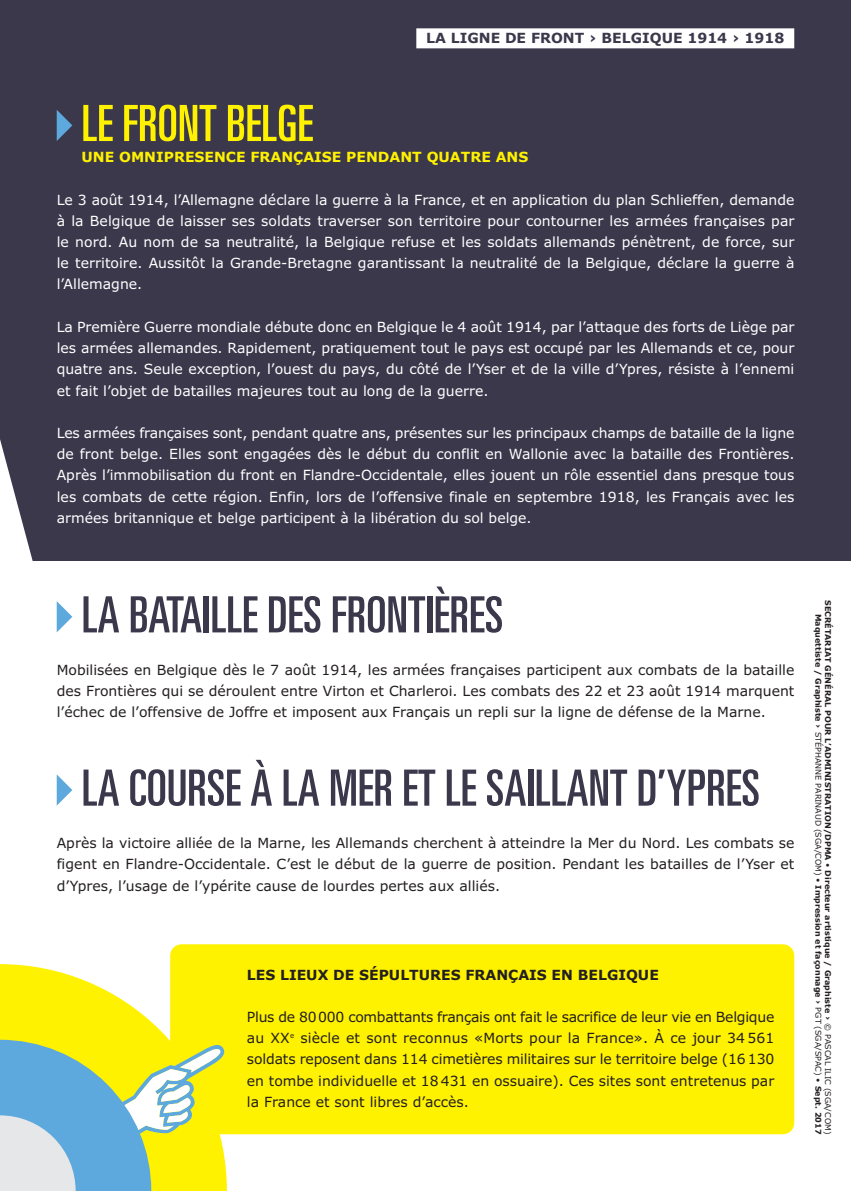
<style>
.page{position:relative;width:851px;height:1191px;background:#fff}
.page>*{position:absolute;margin:0;border:0;box-sizing:border-box;transform-origin:0 0}
.t1{font:ultra-condensed 50px "Univers";color:#3b384c}
.t2{font:ultra-condensed 50px "Univers";color:#fff200}
.t3{font:14px/21.2px "Verdana";color:#fff;text-align:justify}
.t4{font:14px/21.2px "Verdana";color:#231f20;text-align:justify}
.t5{font:700 14px "Verdana";color:#fff200}
.t6{font:700 14px "Verdana";color:#231f20}
.t7{font:700 14px "Verdana";color:#3b384c}
.t8{font:700 8px/9.6px "Verdana";color:#231f20;text-align:right}
.s1{font-weight:400}
</style>
<div class="page">
<div style="left:0;top:0;width:850px;height:561px;background:#3b384c"></div>
<div style="left:170px;top:944px;width:624px;height:190px;background:#fff200;border-radius:11px"></div>
<div style="left:416px;top:28px;width:378px;height:20px;background:#fff"></div>
<svg style="left:0;top:964px;width:227px;height:227px;fill:#fff200"></svg>
<svg style="left:0;top:1039px;width:225px;height:152px;background:#b4d191"></svg>
<svg style="left:57px;top:775px;width:15px;height:30px"></svg>
<svg style="left:57px;top:601px;width:15px;height:31px"></svg>
<svg style="left:57px;top:110px;width:15px;height:31px"></svg>
<p class="t7" style="left:426px;top:33px;width:359px">LA LIGNE DE FRONT › BELGIQUE 1914 › 1918</p>
<h1 class="t2" style="left:81px;top:105px;width:233px">LE FRONT BELGE</h1>
<p class="t5" style="left:81px;top:152px;width:448px">UNE OMNIPRESENCE FRANÇAISE PENDANT QUATRE ANS</p>
<p class="t3" style="left:57px;top:190px;width:739px">Le 3 août 1914, l’Allemagne déclare la guerre à la France, et en application du plan Schlieffen, demande à la Belgique de laisser ses soldats traverser son territoire pour contourner les armées françaises par le nord. Au nom de sa neutralité, la Belgique refuse et les soldats allemands pénètrent, de force, sur le territoire. Aussitôt la Grande-Bretagne garantissant la neutralité de la Belgique, déclare la guerre à l’Allemagne.</p>
<p class="t3" style="left:57px;top:317px;width:739px">La Première Guerre mondiale débute donc en Belgique le 4 août 1914, par l’attaque des forts de Liège par les armées allemandes. Rapidement, pratiquement tout le pays est occupé par les Allemands et ce, pour quatre ans. Seule exception, l’ouest du pays, du côté de l’Yser et de la ville d’Ypres, résiste à l’ennemi et fait l’objet de batailles majeures tout au long de la guerre.</p>
<p class="t3" style="left:57px;top:423px;width:739px">Les armées françaises sont, pendant quatre ans, présentes sur les principaux champs de bataille de la ligne de front belge. Elles sont engagées dès le début du conflit en Wallonie avec la bataille des Frontières.<br>Après l’immobilisation du front en Flandre-Occidentale, elles jouent un rôle essentiel dans presque tous les combats de cette région. Enfin, lors de l’offensive finale en septembre 1918, les Français avec les armées britannique et belge participent à la libération du sol belge.</p>
<h1 class="t1" style="left:82px;top:596px;width:423px">LA BATAILLE DES FRONTIÈRES</h1>
<p class="t4" style="left:57px;top:660px;width:739px">Mobilisées en Belgique dès le 7 août 1914, les armées françaises participent aux combats de la bataille des Frontières qui se déroulent entre Virton et Charleroi. Les combats des 22 et 23 août 1914 marquent l’échec de l’offensive de Joffre et imposent aux Français un repli sur la ligne de défense de la Marne.</p>
<h1 class="t1" style="left:82px;top:769px;width:679px">LA COURSE À LA MER ET LE SAILLANT D’YPRES</h1>
<p class="t4" style="left:57px;top:833px;width:739px">Après la victoire alliée de la Marne, les Allemands cherchent à atteindre la Mer du Nord. Les combats se figent en Flandre-Occidentale. C’est le début de la guerre de position. Pendant les batailles de l’Yser et d’Ypres, l’usage de l’ypérite cause de lourdes pertes aux alliés.</p>
<p class="t6" style="left:247px;top:969px;width:413px">LES LIEUX DE SÉPULTURES FRANÇAIS EN BELGIQUE</p>
<p class="t4" style="left:247px;top:1007px;width:529px">Plus de 80000 combattants français ont fait le sacrifice de leur vie en Belgique au XX<sup>e</sup> siècle et sont reconnus «Morts pour la France». À ce jour 34 561 soldats reposent dans 114 cimetières militaires sur le territoire belge (16 130 en tombe individuelle et 18 431 en ossuaire). Ces sites sont entretenus par la France et sont libres d’accès.</p>
<p class="t8" style="left:831px;top:600px;width:536px;rotate:90deg">SECRÉTARIAT GÉNÉRAL POUR L’ADMINISTRATION/DPMA <span class="s1">•</span> Directeur artistique / Graphiste › <span class="s1">© PASCAL ILIC (SGA/COM)<br></span>Maquettiste / Graphiste › <span class="s1">STÉPHANNE PARINAUD (SGA/COM) •</span> Impression et façonnage › <span class="s1">PGT (SGA/SPAC) •</span> Sept. 2017</p>
</div>
